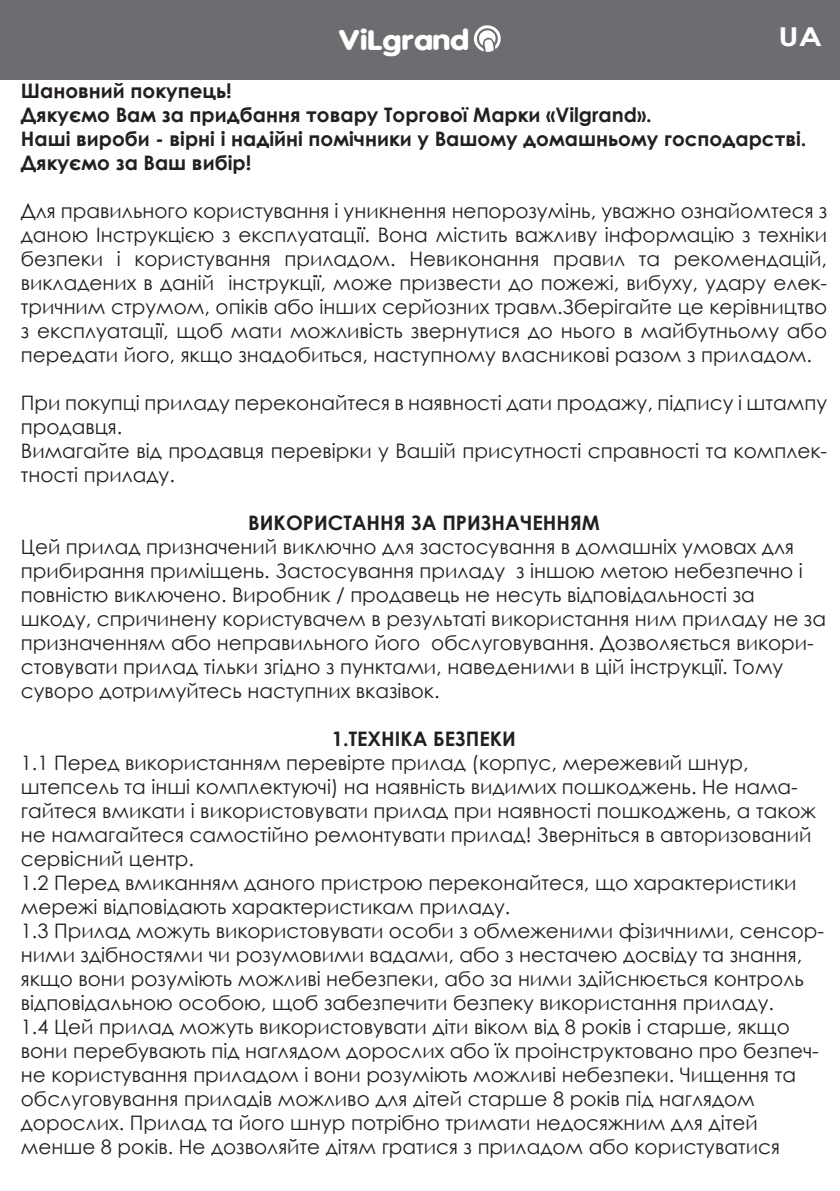
<style>
.page{position:relative;width:840px;height:1191px;background:#fff}
.page>*{position:absolute;margin:0;border:0;box-sizing:border-box;transform-origin:0 0}
.t1{font:700 27px "VAG World";color:#fff;scale:1.21 1}
.t2{font:700 26px "Century Gothic";color:#fff;scale:1.21 1}
.t3{font:20px/24px "Century Gothic";color:#231f20}
.t4{font:700 20px/24px "Century Gothic";color:#231f20}
</style>
<div class="page">
<div style="left:0;top:1px;width:839px;height:79px;background:#6c6d70"></div>
<svg style="left:473px;top:25px;width:28px;height:27px"></svg>
<h1 class="t1" style="left:338px;top:25px;width:109px">ViLgrand</h1>
<h2 class="t2" style="left:778px;top:17px;width:37px">UA</h2>
<p class="t4" style="left:21px;top:78px;width:786px">Шановний покупець!<br>Дякуємо Вам за придбання товару Торгової Марки «Vilgrand».<br>Наші вироби - вірні і надійні помічники у Вашому домашньому господарстві.<br>Дякуємо за Ваш вибір!</p>
<p class="t3" style="left:21px;top:198px;width:807px;text-align:justify">Для правильного користування і уникнення непорозумінь, уважно ознайомтеся з даною Інструкцією з експлуатації. Bона містить важливу інформацію з техніки безпеки і користування приладом. Невиконання правил та рекомендацій, викладених в даній інструкції, може призвести до пожежі, вибуху, удару елек&shy;тричним струмом, опіків або інших серйозних травм.Зберігайте це керівництво з експлуатації, щоб мати можливість звернутися до нього в майбутньому або передати його, якщо знадобиться, наступному власникові разом з приладом.</p>
<p class="t3" style="left:21px;top:390px;width:807px">При покупці приладу переконайтеся в наявності дати продажу, підпису і штампу продавця.<br>Вимагайте від продавця перевірки у Вашій присутності справності та комплек&shy;тності приладу.</p>
<p class="t4" style="left:248px;top:510px;width:353px">ВИКОРИСТАННЯ ЗА ПРИЗНАЧЕННЯМ</p>
<p class="t3" style="left:21px;top:534px;width:806px">Цей прилад пpизнaчeний виключнo для застосування в домашніх умовах для прибирання приміщень. Застосування приладу з іншою метою небезпечно і повністю виключено. Виробник / продавець не несуть відповідальності за шкоду, спричинену користувачем в результаті використання ним приладу не за призначенням або неправильного його обслуговування. Дозволяється викори&shy;стовувати прилад тільки згідно з пунктами, наведеними в цій інструкції. Тому суворо дотримуйтесь наступних вказівок.</p>
<p class="t4" style="left:332px;top:726px;width:185px">1.ТЕХНІКА БЕЗПЕКИ</p>
<p class="t3" style="left:21px;top:750px;width:804px">1.1 Перед використанням перевірте прилад (корпус, мережевий шнур, штепсель та інші комплектуючі) на наявність видимих пошкоджень. He нама&shy;гайтеся вмикати і використовувати прилад при наявності пошкоджень, а також не намагайтеся самостійно ремонтувати прилад! Зверніться в авторизований сервісний центр.<br>1.2 Перед вмиканням даного пристрою переконайтеся, що характеристики мережі відповідають характеристикам приладу.<br>1.3 Прилад можуть використовувати особи з обмеженими фізичними, сенсор&shy;ними здібностями чи розумовими вадами, або з нестачею досвіду та знання, якщо вони розуміють можливі небезпеки, або за ними здійснюється контроль відповідальною особою, щоб забезпечити безпеку використання приладу.<br>1.4 Цей прилад можуть використовувати діти віком від 8 років і старше, якщо вони перебувають під наглядом дорослих або їх проінструктовано про безпеч&shy;не користування приладом і вони розуміють можливі небезпеки. Чищення та обслуговування приладів можливо для дітей старше 8 років під наглядом дорослих. Прилад та його шнур потрібно тримати недосяжним для дітей менше 8 років. Не дозволяйте дітям гратися з приладом або користуватися</p>
</div>
